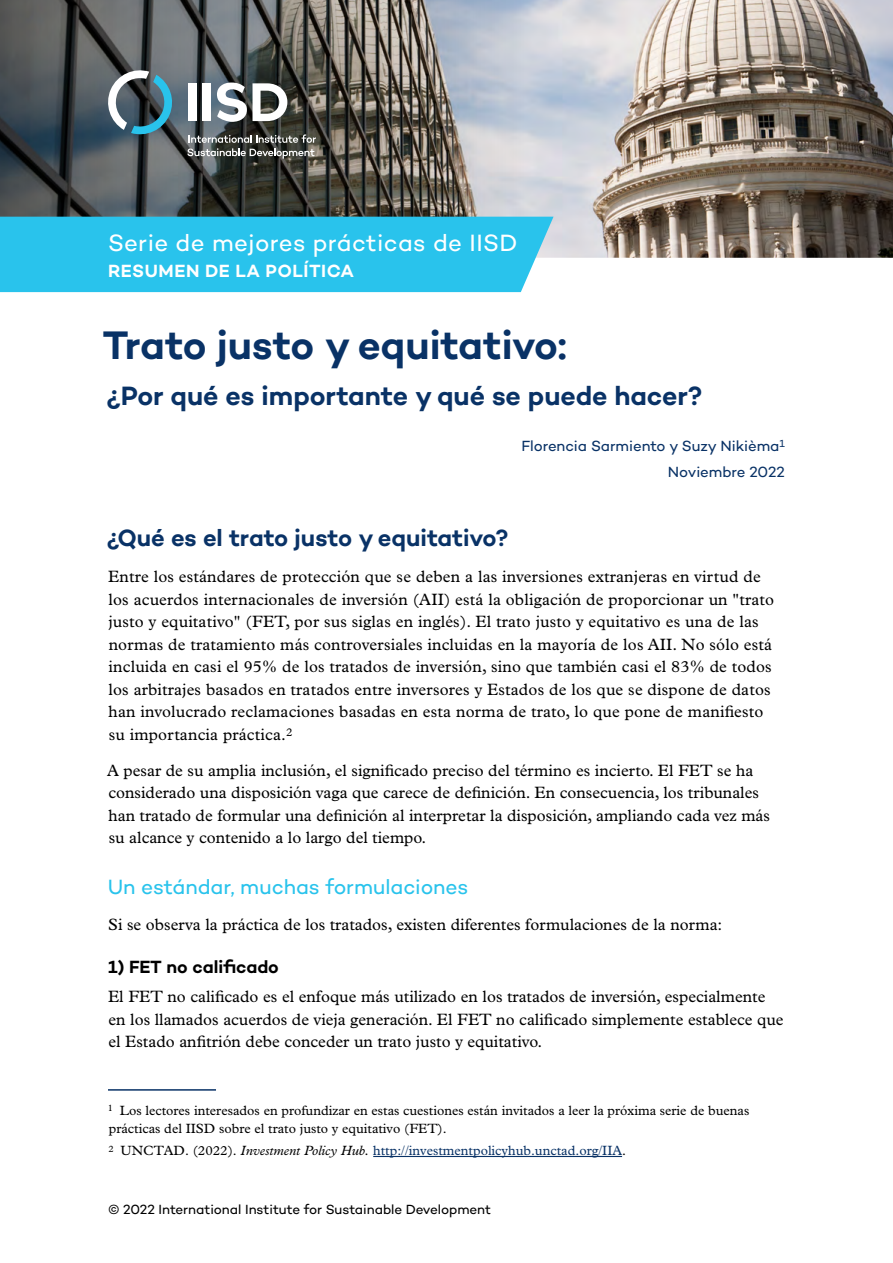
<style>
.page{position:relative;width:893px;height:1263px;background:#fff}
.page>*{position:absolute;margin:0;border:0;box-sizing:border-box;transform-origin:0 0}
.Cover-Title{font:600 40.5px "Campton";color:#093266}
.Cover-Subtitle{font:600 27px "Campton";letter-spacing:-.005em;color:#093266}
.t1{font:600 24px "Campton";color:#093266}
.t2{font:24px "Campton";letter-spacing:.015em;color:#fff}
.t3{font:21px "Campton";letter-spacing:-.005em;color:#29c3ec}
.t4{font:600 18px "Campton";letter-spacing:.03em;color:#fff}
.t5{font:600 18px "Campton";letter-spacing:-.005em;color:#000}
.t6{font:16.5px/22.5px "Plantin MT Pro";color:#000}
.Authors_Date{font:15px "Campton";letter-spacing:-.005em;color:#093266}
.Footnotes{font:13.5px/18px "Plantin MT Pro";color:#000}
.Footnotes-2{font:13.5px "Plantin MT Pro";color:#093266}
.t7{font:13.5px "Campton";letter-spacing:-.005em;color:#000}
.s1{color:#000}
.s2{font-style:italic;color:#000}
</style>
<div class="page">
<img style="left:719px;top:0;width:174px;height:258px">
<img style="left:0;top:0;width:719px;height:258px">
<div style="left:0;top:217px;width:554px;height:75px;background:#29c3ec"></div>
<svg style="left:108px;top:70px;width:68px;height:67px;background:#577480"></svg>
<svg style="left:187px;top:134px;width:129px;height:25px;background:#666864"></svg>
<div style="left:188px;top:83px;width:8px;height:38px;background:#fff"></div>
<div style="left:203px;top:83px;width:8px;height:38px;background:#fff"></div>
<svg style="left:217px;top:83px;width:70px;height:39px"></svg>
<hr style="left:108px;top:1089px;width:108px;height:2px;background:#093266">
<hr style="left:373px;top:1156px;width:249px;height:1px;background:#093266">
<h3 class="t2" style="left:108px;top:228px;width:411px">Serie de mejores prácticas de IISD</h3>
<p class="t4" style="left:108px;top:259px;width:247px">RESUMEN DE LA POLÍTICA</p>
<p class="Cover-Title" style="left:103px;top:320px;width:466px">Trato justo y equitativo:</p>
<p class="Cover-Subtitle" style="left:107px;top:378px;width:597px">¿Por qué es importante y qué se puede hacer?</p>
<p class="Authors_Date" style="left:521px;top:437px;width:265px">Florencia Sarmiento y Suzy Nikièma<sup>1</sup></p>
<p class="Authors_Date" style="left:668px;top:463px;width:119px">Noviembre 2022</p>
<h1 class="t1" style="left:107px;top:523px;width:403px">¿Qué es el trato justo y equitativo?</h1>
<p class="t6" style="left:108px;top:566px;width:668px">Entre los estándares de protección que se deben a las inversiones extranjeras en virtud de los acuerdos internacionales de inversión (AII) está la obligación de proporcionar un "trato justo y equitativo" (FET, por sus siglas en inglés). El trato justo y equitativo es una de las normas de tratamiento más controversiales incluidas en la mayoría de los AII. No sólo está incluida en casi el 95% de los tratados de inversión, sino que también casi el 83% de todos los arbitrajes basados en tratados entre inversores y Estados de los que se dispone de datos han involucrado reclamaciones basadas en esta norma de trato, lo que pone de manifiesto su importancia práctica.<sup>2</sup></p>
<p class="t6" style="left:107px;top:759px;width:664px">A pesar de su amplia inclusión, el significado preciso del término es incierto. El FET se ha considerado una disposición vaga que carece de definición. En consecuencia, los tribunales han tratado de formular una definición al interpretar la disposición, ampliando cada vez más su alcance y contenido a lo largo del tiempo.</p>
<h2 class="t3" style="left:108px;top:874px;width:362px">Un estándar, muchas formulaciones</h2>
<p class="t6" style="left:108px;top:914px;width:616px">Si se observa la práctica de los tratados, existen diferentes formulaciones de la norma:</p>
<h3 class="t5" style="left:108px;top:955px;width:172px">1) FET no calificado</h3>
<p class="t6" style="left:108px;top:986px;width:677px">El FET no calificado es el enfoque más utilizado en los tratados de inversión, especialmente en los llamados acuerdos de vieja generación. El FET no calificado simplemente establece que el Estado anfitrión debe conceder un trato justo y equitativo.</p>
<p class="Footnotes" style="left:108px;top:1101px;width:643px"><sup>1</sup> Los lectores interesados en profundizar en estas cuestiones están invitados a leer la próxima serie de buenas prácticas del IISD sobre el trato justo y equitativo (FET).</p>
<p class="Footnotes-2" style="left:109px;top:1143px;width:519px"><sup>2</sup> <span class="s1">UNCTAD. (2022).</span> <span class="s2">Investment Policy Hub.</span> http://investmentpolicyhub.unctad.org/IIA<span class="s1">.</span></p>
<p class="t7" style="left:108px;top:1201px;width:385px">© 2022 International Institute for Sustainable Development</p>
</div>
